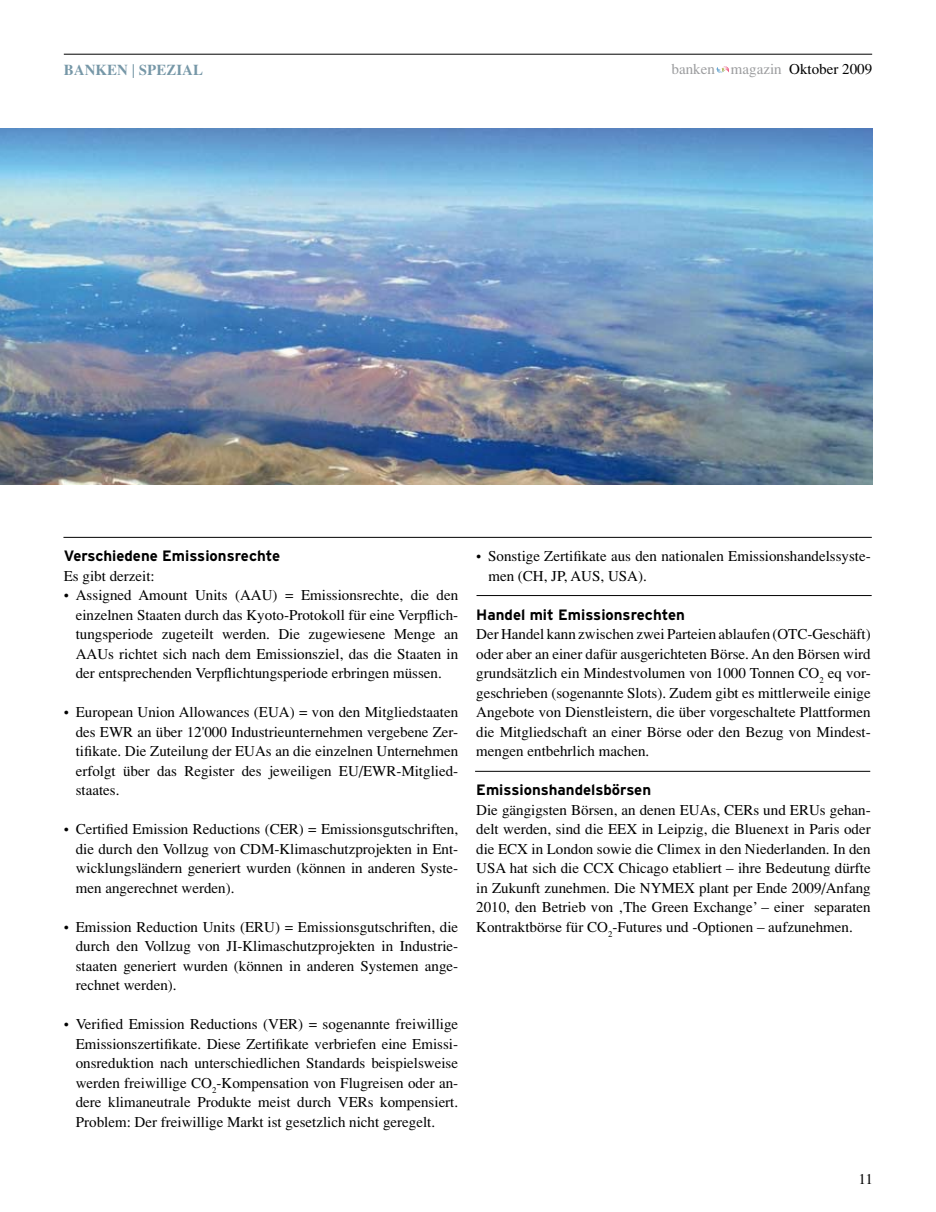
<style>
.page{position:relative;width:936px;height:1212px;background:#fff}
.page>*{position:absolute;margin:0;border:0;box-sizing:border-box;transform-origin:0 0}
.t1{font:15px/19.5px "Times";color:#000;text-align:justify}
.t2{font:700 15px "Interstate";color:#000}
.t3{font:15px "Times";color:#9c9d9f}
.t4{font:700 15px "Times";color:#7697a7}
.s1{color:#000}
</style>
<div class="page">
<svg style="left:716px;top:66px;width:13px;height:7px"></svg>
<hr style="left:64px;top:54px;width:808px;height:1px;background:#000">
<hr style="left:476px;top:595px;width:395px;height:1px;background:#000">
<hr style="left:63px;top:537px;width:808px;height:1px;background:#000">
<hr style="left:475px;top:771px;width:395px;height:1px;background:#000">
<img style="left:0;top:129px;width:872px;height:356px">
<p class="t4" style="left:64px;top:60px;width:141px">BANKEN | SPEZIAL</p>
<p class="t3" style="left:671px;top:61px;width:202px">banken magazin <span class="s1">Oktober 2009</span></p>
<p class="t2" style="left:64px;top:547px;width:218px">Verschiedene Emissionsrechte</p>
<p class="t1" style="left:64px;top:566px;width:92px">Es gibt derzeit:</p>
<p class="t1" style="left:76px;top:585px;width:384px;text-indent:-12px">• Assigned Amount Units (AAU) = Emissionsrechte, die den einzelnen Staaten durch das Kyoto-Protokoll für eine Verpflich&shy;tungsperiode zugeteilt werden. Die zugewiesene Menge an AAUs richtet sich nach dem Emissionsziel, das die Staaten in der entsprechenden Verpflichtungsperiode erbringen müssen.</p>
<p class="t1" style="left:76px;top:702px;width:384px;text-indent:-12px">• European Union Allowances (EUA) = von den Mitgliedstaaten des EWR an über 12'000 Industrieunternehmen vergebene Zer&shy;tifikate. Die Zuteilung der EUAs an die einzelnen Unternehmen erfolgt über das Register des jeweiligen EU/EWR-Mitglied&shy;staates.</p>
<p class="t1" style="left:76px;top:819px;width:384px;text-indent:-12px">• Certified Emission Reductions (CER) = Emissionsgutschriften, die durch den Vollzug von CDM-Klimaschutzprojekten in Ent&shy;wicklungsländern generiert wurden (können in anderen Syste&shy;men angerechnet werden).</p>
<p class="t1" style="left:76px;top:917px;width:384px;text-indent:-12px">• Emission Reduction Units (ERU) = Emissionsgutschriften, die durch den Vollzug von JI-Klimaschutzprojekten in Industrie&shy;staaten generiert wurden (können in anderen Systemen ange&shy;rechnet werden).</p>
<p class="t1" style="left:76px;top:1014px;width:384px;text-indent:-12px">• Verified Emission Reductions (VER) = sogenannte freiwillige Emissionszertifikate. Diese Zertifikate verbriefen eine Emissi&shy;onsreduktion nach unterschiedlichen Standards beispielsweise werden freiwillige CO<sub>2</sub>-Kompensation von Flugreisen oder an&shy;dere klimaneutrale Produkte meist durch VERs kompensiert.<br>Problem: Der freiwillige Markt ist gesetzlich nicht geregelt.</p>
<p class="t1" style="left:488px;top:546px;width:384px;text-indent:-12px">• Sonstige Zertifikate aus den nationalen Emissionshandelssyste&shy;men (CH, JP, AUS, USA).</p>
<p class="t2" style="left:476px;top:606px;width:210px">Handel mit Emissionsrechten</p>
<p class="t1" style="left:476px;top:624px;width:396px">Der Handel kann zwischen zwei Parteien ablaufen (OTC-Geschäft) oder aber an einer dafür ausgerichteten Börse. An den Börsen wird grundsätzlich ein Mindestvolumen von 1000 Tonnen CO<sub>2</sub> eq vor&shy;geschrieben (sogenannte Slots). Zudem gibt es mittlerweile einige Angebote von Dienstleistern, die über vorgeschaltete Plattformen die Mitgliedschaft an einer Börse oder den Bezug von Mindest&shy;mengen entbehrlich machen.</p>
<p class="t2" style="left:476px;top:781px;width:176px">Emissionshandelsbörsen</p>
<p class="t1" style="left:476px;top:800px;width:396px">Die gängigsten Börsen, an denen EUAs, CERs und ERUs gehan&shy;delt werden, sind die EEX in Leipzig, die Bluenext in Paris oder die ECX in London sowie die Climex in den Niederlanden. In den USA hat sich die CCX Chicago etabliert – ihre Bedeutung dürfte in Zukunft zunehmen. Die NYMEX plant per Ende 2009/Anfang 2010, den Betrieb von ‚The Green Exchange’ – einer separaten Kontraktbörse für CO<sub>2</sub>-Futures und -Optionen – aufzunehmen.</p>
<p class="t1" style="left:858px;top:1169px;width:16px">11</p>
</div>
